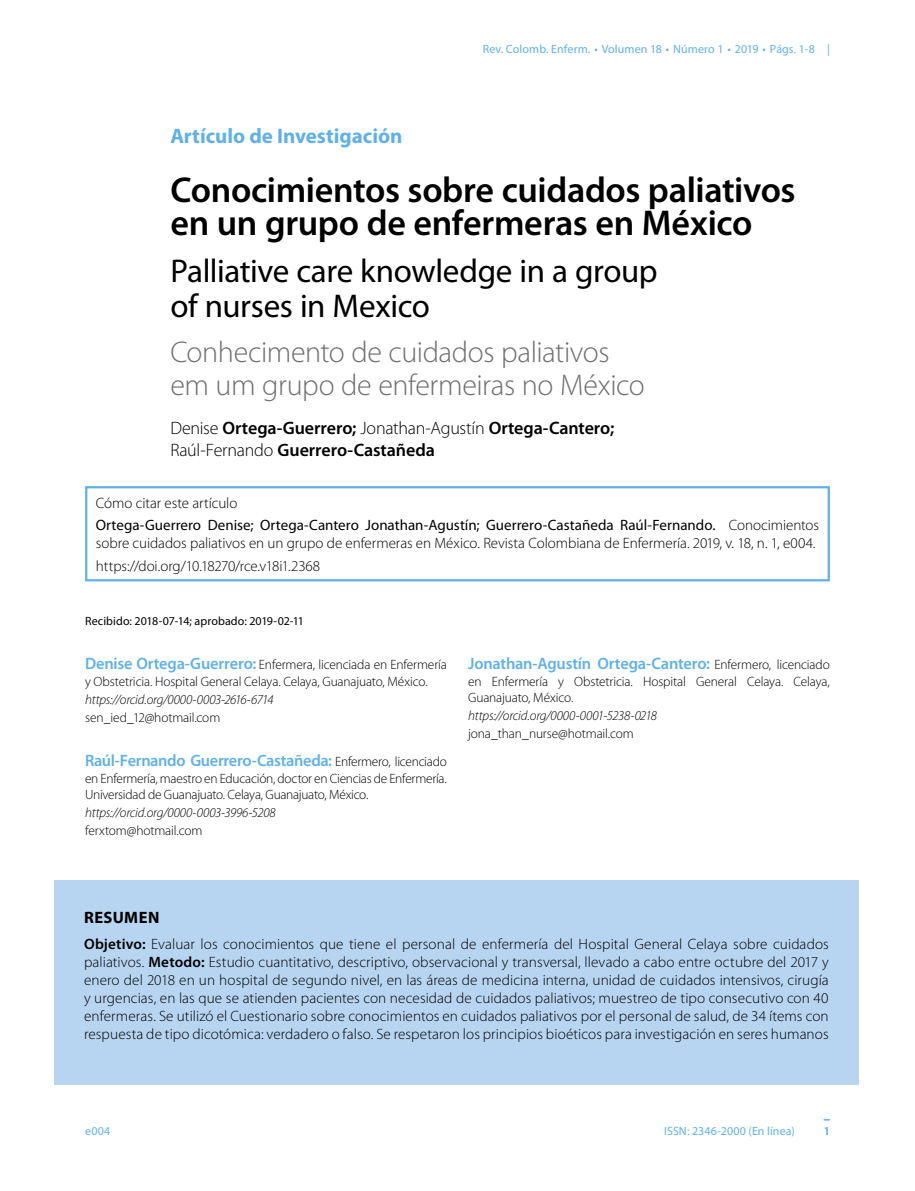
<style>
.page{position:relative;width:915px;height:1191px;background:#fff}
.page>*{position:absolute;margin:0;border:0;box-sizing:border-box;transform-origin:0 0}
.t1{font:600 36px/33px "Myriad Pro";letter-spacing:-.01em;color:#000}
.t2{font:33px/34.5px "Myriad Pro";letter-spacing:-.015em;color:#000}
.t3{font:300 30px/33px "Myriad Pro";letter-spacing:-.015em;color:#706f6f}
.t4{font:700 21px "Myriad Pro";color:#61b1e8}
.t5{font:600 18px/21.6px "Myriad Pro";letter-spacing:-.005em;color:#000}
.t6{font:600 16.5px "Myriad Pro";letter-spacing:-.02em;color:#61b1e8}
.t7{font:700 16.5px "Myriad Pro";letter-spacing:.025em;color:#000}
.t8{font:300 15px/18px "Myriad Pro";color:#000;text-align:justify}
.t9{font:15px/22.2px "Myriad Pro";color:#000}
.t10{font:300 13.5px/16.2px "Myriad Pro";letter-spacing:-.015em;color:#000}
.t11{font:italic 300 13.5px "Myriad Pro";letter-spacing:-.015em;color:#000}
.t12{font:12px "Myriad Pro";letter-spacing:.005em;color:#61b1e8}
.t13{font:12px "Myriad Pro";letter-spacing:.005em;color:#000}
.s1{font-weight:300}
.s2{font-weight:600;font-size:16.5px;color:#61b1e8}
.s3{font-weight:300;font-size:13.5px;color:#000}
.s4{font-weight:600}
</style>
<div class="page">
<div style="left:54px;top:880px;width:804px;height:204px;background:#b7d5f1"></div>
<div style="left:85px;top:486px;width:744px;height:95px;border:2px solid #61b1e8"></div>
<p class="t12" style="left:483px;top:41px;width:348px">Rev. Colomb. Enferm. • Volumen 18 • Número 1 • 2019 • Págs. 1-8 |</p>
<h3 class="t4" style="left:170px;top:123px;width:233px">Artículo de Investigación</h3>
<h1 class="t1" style="left:170px;top:172px;width:626px">Conocimientos sobre cuidados paliativos en un grupo de enfermeras en México</h1>
<h2 class="t2" style="left:170px;top:253px;width:488px">Palliative care knowledge in a group of nurses in Mexico</h2>
<h3 class="t3" style="left:170px;top:336px;width:475px">Conhecimento de cuidados paliativos em um grupo de enfermeiras no México</h3>
<p class="t5" style="left:170px;top:417px;width:445px"><span class="s1">Denise</span> Ortega-Guerrero; <span class="s1">Jonathan-Agustín</span> Ortega-Cantero;<br><span class="s1">Raúl-Fernando</span> Guerrero-Castañeda</p>
<p class="t9" style="left:96px;top:492px;width:724px"><span class="s1">Cómo citar este artículo<br></span>Ortega-Guerrero Denise; Ortega-Cantero Jonathan-Agustín; Guerrero-Castañeda Raúl-Fernando. <span class="s1">Conocimientos</span></p>
<p class="t8" style="left:96px;top:532px;width:721px;line-height:22.2px">sobre cuidados paliativos en un grupo de enfermeras en México. Revista Colombiana de Enfermería. 2019, v. 18, n. 1, e004. https://doi.org/10.18270/rce.v18i1.2368</p>
<p class="t13" style="left:85px;top:614px;width:220px">Recibido: 2018-07-14; aprobado: 2019-02-11</p>
<p class="t10" style="left:85px;top:657px;width:363px"><span class="s2">Denise Ortega-Guerrero:</span> Enfermera, licenciada en Enfermería y Obstetricia. Hospital General Celaya. Celaya, Guanajuato, México.</p>
<p class="t11" style="left:85px;top:691px;width:190px">https://orcid.org/0000-0003-2616-6714</p>
<p class="t10" style="left:85px;top:710px;width:137px">sen_ied_12@hotmail.com</p>
<p class="t6" style="left:85px;top:750px;width:363px">Raúl-Fernando Guerrero-Castañeda: <span class="s3">Enfermero, licenciado</span></p>
<p class="t10" style="left:85px;top:770px;width:363px">en Enfermería, maestro en Educación, doctor en Ciencias de Enfermería.<br>Universidad de Guanajuato. Celaya, Guanajuato, México.</p>
<p class="t11" style="left:85px;top:804px;width:192px">https://orcid.org/0000-0003-3996-5208</p>
<p class="t10" style="left:85px;top:823px;width:119px">ferxtom@hotmail.com</p>
<p class="t6" style="left:468px;top:653px;width:363px">Jonathan-Agustín Ortega-Cantero: <span class="s3">Enfermero, licenciado</span></p>
<p class="t10" style="left:468px;top:673px;width:363px">en Enfermería y Obstetricia. Hospital General Celaya. Celaya,<br>Guanajuato, México.</p>
<p class="t11" style="left:468px;top:707px;width:190px">https://orcid.org/0000-0001-5238-0218</p>
<p class="t10" style="left:468px;top:726px;width:167px">jona_than_nurse@hotmail.com</p>
<p class="t7" style="left:84px;top:906px;width:77px">RESUMEN</p>
<p class="t8" style="left:84px;top:935px;width:746px"><span class="s4">Objetivo:</span> Evaluar los conocimientos que tiene el personal de enfermería del Hospital General Celaya sobre cuidados paliativos. <span class="s4">Metodo:</span> Estudio cuantitativo, descriptivo, observacional y transversal, llevado a cabo entre octubre del 2017 y enero del 2018 en un hospital de segundo nivel, en las áreas de medicina interna, unidad de cuidados intensivos, cirugía y urgencias, en las que se atienden pacientes con necesidad de cuidados paliativos; muestreo de tipo consecutivo con 40 enfermeras. Se utilizó el Cuestionario sobre conocimientos en cuidados paliativos por el personal de salud, de 34 ítems con respuesta de tipo dicotómica: verdadero o falso. Se respetaron los principios bioéticos para investigación en seres humanos</p>
<p class="t12" style="left:85px;top:1123px;width:27px">e004</p>
<p class="t12" style="left:664px;top:1123px;width:132px">ISSN: 2346-2000 (En línea)</p>
<p class="t12" style="left:823px;top:1123px;width:8px">1</p>
</div>
